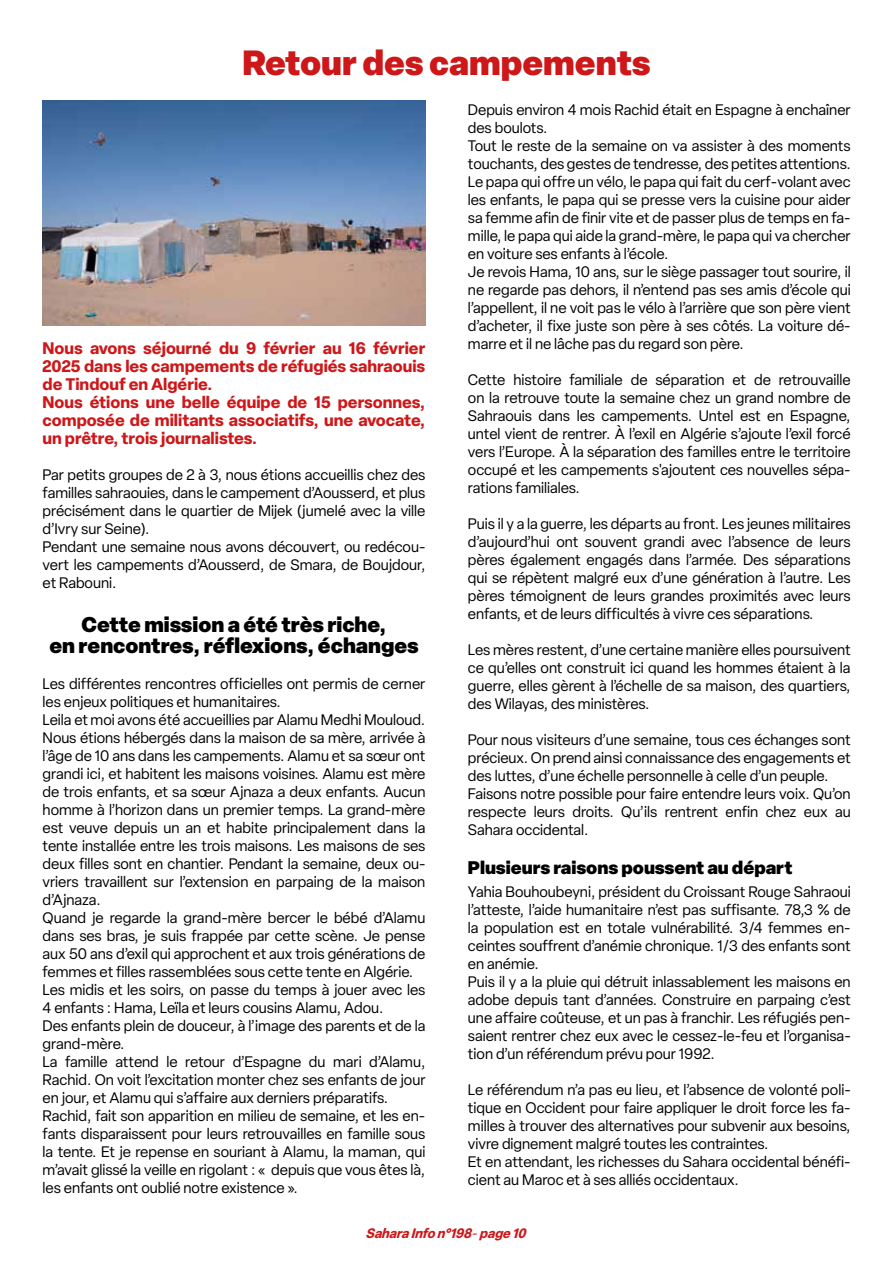
<style>
.page{position:relative;width:893px;height:1263px;background:#fff}
.page>*{position:absolute;margin:0;border:0;box-sizing:border-box;transform-origin:0 0}
.t1{font:900 34.5px "Elza";color:#cd1719}
.t2{font:900 21px/21px "Elza";color:#000;text-align:center}
.t3{font:900 18px "Elza";color:#000}
.t4{font:700 16.5px/18px "Elza";color:#cd1719}
.t5{font:15px/18px "Elza";color:#000}
.t6{font:italic 700 13.5px "Elza";color:#cd1719;scale:.96 1}
.s1{font-weight:400}
</style>
<div class="page">
<img style="left:43px;top:100px;width:382px;height:226px">
<h1 class="t1" style="left:243px;top:38px;width:409px">Retour des campements</h1>
<p class="t4" style="left:43px;top:339px;width:384px">Nous avons séjourné du 9 février au 16 février 2025 dans les campements de réfugiés sahraouis de Tindouf en Algérie.<br>Nous étions une belle équipe de 15 personnes, composée de militants associatifs, une avocate, un prêtre, trois journalistes.</p>
<p class="t5" style="left:43px;top:466px;width:384px">Par petits groupes de 2 à 3, nous étions accueillis chez des familles sahraouies, dans le campement d’Aousserd, et plus précisément dans le quartier de Mijek (jumelé avec la ville d’Ivry sur Seine).<br>Pendant une semaine nous avons découvert, ou redécou&shy;vert les campements d’Aousserd, de Smara, de Boujdour, et Rabouni.</p>
<h2 class="t2" style="left:49px;top:613px;width:371px">Cette mission a été très riche,<br>en rencontres, réflexions, échanges</h2>
<p class="t5" style="left:43px;top:674px;width:384px">Les différentes rencontres officielles ont permis de cerner les enjeux politiques et humanitaires.<br>Leila et moi avons été accueillies par Alamu Medhi Mouloud.<br>Nous étions hébergés dans la maison de sa mère, arrivée à l’âge de 10 ans dans les campements. Alamu et sa sœur ont grandi ici, et habitent les maisons voisines. Alamu est mère de trois enfants, et sa sœur Ajnaza a deux enfants. Aucun homme à l’horizon dans un premier temps. La grand-mère est veuve depuis un an et habite principalement dans la tente installée entre les trois maisons. Les maisons de ses deux filles sont en chantier. Pendant la semaine, deux ou&shy;vriers travaillent sur l’extension en parpaing de la maison d’Ajnaza.<br>Quand je regarde la grand-mère bercer le bébé d’Alamu dans ses bras, je suis frappée par cette scène. Je pense aux 50 ans d’exil qui approchent et aux trois générations de femmes et filles rassemblées sous cette tente en Algérie.<br>Les midis et les soirs, on passe du temps à jouer avec les 4 enfants : Hama, Leïla et leurs cousins Alamu, Adou.<br>Des enfants plein de douceur, à l’image des parents et de la grand-mère.<br>La famille attend le retour d’Espagne du mari d’Alamu, Rachid. On voit l’excitation monter chez ses enfants de jour en jour, et Alamu qui s’affaire aux derniers préparatifs.<br>Rachid, fait son apparition en milieu de semaine, et les en&shy;fants disparaissent pour leurs retrouvailles en famille sous la tente. Et je repense en souriant à Alamu, la maman, qui m’avait glissé la veille en rigolant : « depuis que vous êtes là, les enfants ont oublié notre existence ».</p>
<p class="t5" style="left:468px;top:100px;width:384px">Depuis environ 4 mois Rachid était en Espagne à enchaîner des boulots.<br>Tout le reste de la semaine on va assister à des moments touchants, des gestes de tendresse, des petites attentions.<br>Le papa qui offre un vélo, le papa qui fait du cerf-volant avec les enfants, le papa qui se presse vers la cuisine pour aider sa femme afin de finir vite et de passer plus de temps en fa&shy;mille, le papa qui aide la grand-mère, le papa qui va chercher en voiture ses enfants à l’école.<br>Je revois Hama, 10 ans, sur le siège passager tout sourire, il ne regarde pas dehors, il n’entend pas ses amis d’école qui l’appellent, il ne voit pas le vélo à l’arrière que son père vient d’acheter, il fixe juste son père à ses côtés. La voiture dé&shy;marre et il ne lâche pas du regard son père.</p>
<p class="t5" style="left:468px;top:370px;width:384px;text-align:justify">Cette histoire familiale de séparation et de retrouvaille on la retrouve toute la semaine chez un grand nombre de Sahraouis dans les campements. Untel est en Espagne, untel vient de rentrer. À l’exil en Algérie s’ajoute l’exil forcé vers l’Europe. À la séparation des familles entre le territoire occupé et les campements s'ajoutent ces nouvelles sépa&shy;rations familiales.</p>
<p class="t5" style="left:468px;top:514px;width:384px;text-align:justify">Puis il y a la guerre, les départs au front. Les jeunes militaires d’aujourd’hui ont souvent grandi avec l’absence de leurs pères également engagés dans l’armée. Des séparations qui se répètent malgré eux d’une génération à l’autre. Les pères témoignent de leurs grandes proximités avec leurs enfants, et de leurs difficultés à vivre ces séparations.</p>
<p class="t5" style="left:468px;top:640px;width:384px;text-align:justify">Les mères restent, d’une certaine manière elles poursuivent ce qu’elles ont construit ici quand les hommes étaient à la guerre, elles gèrent à l’échelle de sa maison, des quartiers, des Wilayas, des ministères.</p>
<p class="t5" style="left:468px;top:730px;width:384px">Pour nous visiteurs d’une semaine, tous ces échanges sont précieux. On prend ainsi connaissance des engagements et des luttes, d’une échelle personnelle à celle d’un peuple.<br>Faisons notre possible pour faire entendre leurs voix. Qu’on respecte leurs droits. Qu’ils rentrent enfin chez eux au Sahara occidental.</p>
<p class="t3" style="left:468px;top:855px;width:326px">Plusieurs raisons poussent au départ</p>
<p class="t5" style="left:468px;top:883px;width:384px">Yahia Bouhoubeyni, président du Croissant Rouge Sahraoui l’atteste, l’aide humanitaire n’est pas suffisante. 78,3 % de la population est en totale vulnérabilité. 3/4 femmes en&shy;ceintes souffrent d’anémie chronique. 1/3 des enfants sont en anémie.<br>Puis il y a la pluie qui détruit inlassablement les maisons en adobe depuis tant d’années. Construire en parpaing c’est une affaire coûteuse, et un pas à franchir. Les réfugiés pen&shy;saient rentrer chez eux avec le cessez-le-feu et l’organisa&shy;tion d’un référendum prévu pour 1992.</p>
<p class="t5" style="left:468px;top:1081px;width:384px">Le référendum n’a pas eu lieu, et l’absence de volonté poli&shy;tique en Occident pour faire appliquer le droit force les fa&shy;milles à trouver des alternatives pour subvenir aux besoins, vivre dignement malgré toutes les contraintes.<br>Et en attendant, les richesses du Sahara occidental bénéfi&shy;cient au Maroc et à ses alliés occidentaux.</p>
<p class="t6" style="left:366px;top:1223px;width:173px">SaharaInfon°198<span class="s1">-</span>page10</p>
</div>
